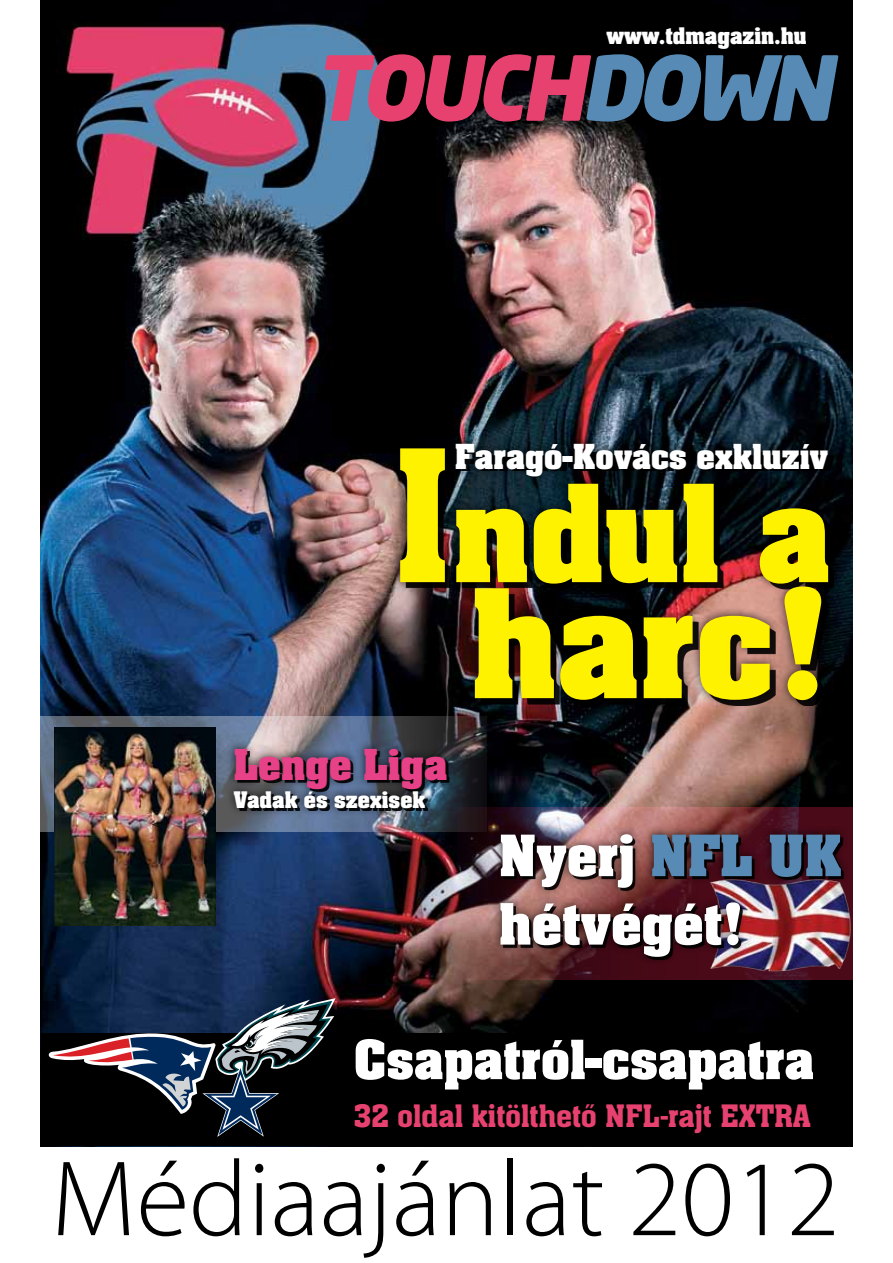
<style>
.page{position:relative;width:893px;height:1263px;background:#fff}
.page>*{position:absolute;margin:0;border:0;box-sizing:border-box;transform-origin:0 0}
.t1{font:700 164.7px "Aachen DOT";color:#fff200}
.t2{font:700 147.45px "Aachen DOT";color:#fff200}
.t3{font:300 108.3px "Myriad Pro";color:#000}
.t4{font:700 62.25px/68.4px "Aachen DOT";color:#fff}
.t5{font:700 59.1px "Aachen DOT";color:#fff}
.t6{font:700 46.65px "Aachen DOT";color:#e74188}
.t7{font:700 37.65px "Aachen DOT";color:#fff}
.t8{font:500 33.9px "Aachen DOT";color:#e7426f}
.t9{font:700 25.05px "Aachen DOT";color:#fff}
.s1{font-weight:500;font-size:200.55px}
.s2{color:#578bb5}
</style>
<div class="page">
<img style="left:41px;top:0;width:812px;height:639px">
<img style="left:41px;top:657px;width:812px;height:376px">
<img style="left:41px;top:716px;width:446px;height:115px">
<div style="left:225px;top:739px;width:231px;height:78px;background:#000;opacity:.75"></div>
<img style="left:54px;top:727px;width:161px;height:198px">
<div style="left:597px;top:18px;width:218px;height:40px;background:#000"></div>
<div style="left:447px;top:434px;width:389px;height:51px;background:#000;opacity:.75"></div>
<div style="left:391px;top:439px;width:447px;height:270px;background:#000;opacity:.75"></div>
<svg style="left:325px;top:54px;width:513px;height:68px;background:#684765"></svg>
<img style="left:41px;top:190px;width:812px;height:153px">
<div style="left:41px;top:1033px;width:812px;height:113px;background:#000"></div>
<div style="left:346px;top:1030px;width:476px;height:111px;background:#000"></div>
<svg style="left:49px;top:998px;width:286px;height:139px"></svg>
<img style="left:457px;top:807px;width:396px;height:173px">
<img style="left:695px;top:872px;width:158px;height:106px">
<div style="left:492px;top:825px;width:358px;height:141px;background:#000;opacity:.75"></div>
<p class="t9" style="left:606px;top:21px;width:202px">www.tdmagazin.hu</p>
<h3 class="t7" style="left:455px;top:435px;width:375px">Faragó-Kovács exkluzív</h3>
<h2 class="t2" style="left:393px;top:449px;width:440px"><span class="s1">I</span>ndul a</h2>
<h1 class="t1" style="left:471px;top:550px;width:361px">harc!</h1>
<h3 class="t6" style="left:234px;top:737px;width:215px">Lenge Liga</h3>
<p class="t9" style="left:234px;top:785px;width:193px">Vadak és szexisek</p>
<h3 class="t4" style="left:499px;top:822px;width:344px">Nyerj <span class="s2">NFL UK </span>hétvégét!</h3>
<h3 class="t5" style="left:354px;top:1026px;width:462px">Csapatról-csapatra</h3>
<h3 class="t8" style="left:354px;top:1096px;width:458px">32 oldal kitölthető NFL-rajt EXTRA</h3>
<h3 class="t3" style="left:51px;top:1134px;width:790px">Médiaajánlat 2012</h3>
</div>
